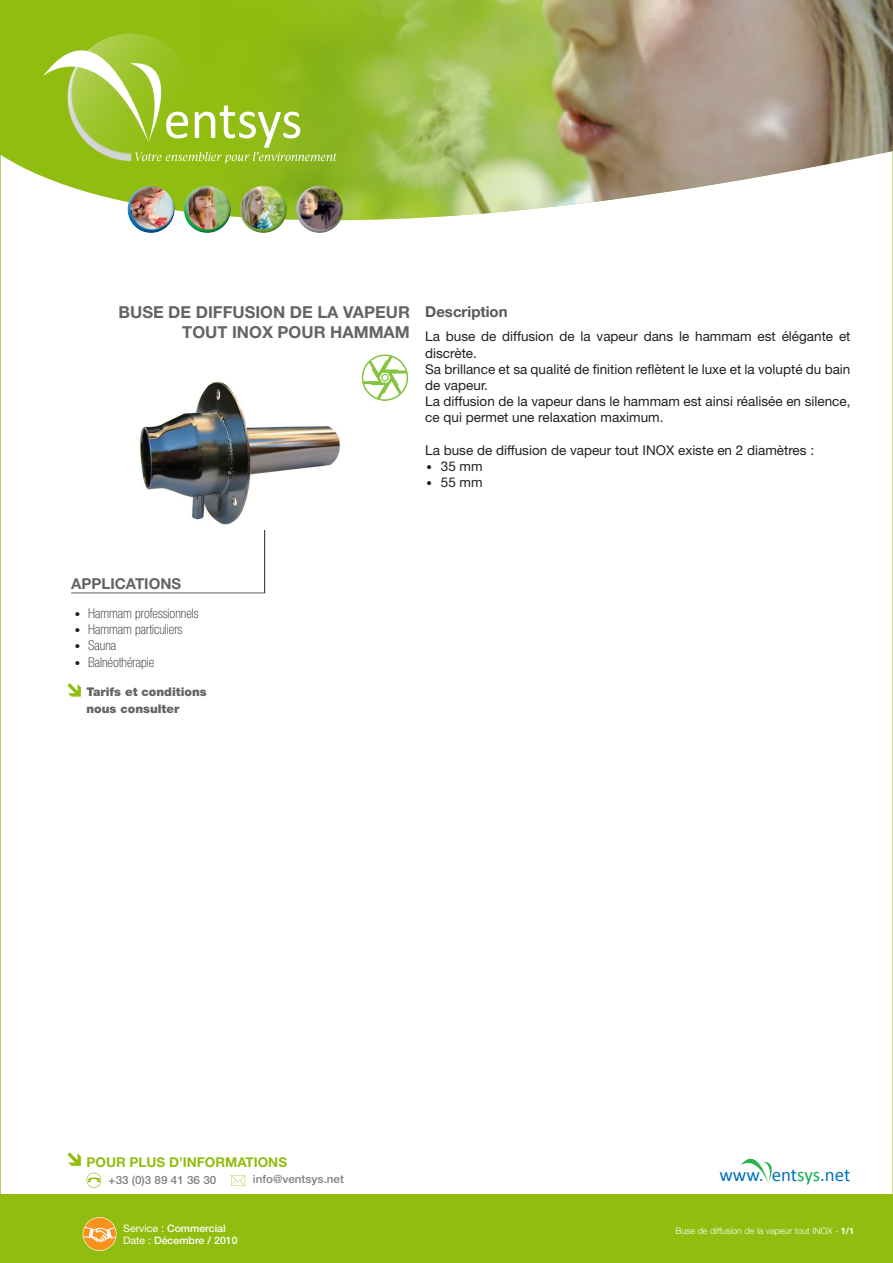
<style>
.page{position:relative;width:893px;height:1263px;background:#fff}
.page>*{position:absolute;margin:0;border:0;box-sizing:border-box;transform-origin:0 0}
.www{font:18.9px "Calibri";color:#0072bc}
.titre_produit_02{font:700 16.5px/19.8px "Helvetica Neue LT Std";color:#646464;text-align:right}
.titre_application_02{font:700 15px "Helvetica Neue LT Std";color:#646464}
.titre_texte{font:700 15px "Helvetica Neue LT Std";color:#57585a}
.Applications{font:13.5px/16.2px "Helvetica Neue LT Std";color:#231f20}
.aplicaztion_02{font:100 condensed 13.5px "Helvetica Neue LT Std";color:#231f20}
.Sous_titres{font:700 13.5px "Helvetica Neue LT Std";color:#91bd10}
.tarifs_condition{font:900 12px "Helvetica Neue LT Std";color:#646464}
.adresse_ventsys{font:500 11.4px "Helvetica Neue LT Std";color:#808080}
.adresse_ventsys-2{font:500 10.35px "Helvetica Neue LT Std";color:#fff}
.t1{font:300 9px "Helvetica Neue LT Std";color:#fff}
.s1{font-family:"Lucida Console"}
.s2{font-family:"Lucida Console";font-weight:400;font-stretch:normal}
.s3{font-weight:400}
.s4{color:#fff}
.s5{color:#0cae4c}
.s6{font-weight:700}
</style>
<div class="page">
<hr style="left:71px;top:593px;width:194px;height:1px;background:#646464">
<hr style="left:264px;top:529px;width:1px;height:64px;background:#231f20">
<img style="left:139px;top:382px;width:201px;height:143px">
<svg style="left:67px;top:683px;width:15px;height:14px"></svg>
<div style="left:360px;top:353px;width:50px;height:49px;border:6px solid #fff;border-radius:50%"></div>
<svg style="left:362px;top:354px;width:46px;height:47px"></svg>
<div style="left:0;top:1195px;width:893px;height:68px;background:#91bd10"></div>
<svg style="left:67px;top:1152px;width:15px;height:15px"></svg>
<svg style="left:87px;top:1173px;width:14px;height:15px"></svg>
<svg style="left:231px;top:1175px;width:14px;height:10px"></svg>
<svg style="left:741px;top:1158px;width:31px;height:25px"></svg>
<svg style="left:83px;top:1217px;width:33px;height:34px"></svg>
<svg style="left:0;top:0;width:198px;height:277px;fill:#93be16"></svg>
<img style="left:198px;top:0;width:695px;height:221px">
<div style="left:294px;top:184px;width:49px;height:38px;background:#fff;opacity:.56"></div>
<div style="left:295px;top:193px;width:49px;height:42px;background:#231f20;opacity:.39"></div>
<div style="left:237px;top:185px;width:50px;height:37px;background:#fff;opacity:.56"></div>
<div style="left:239px;top:193px;width:48px;height:43px;background:#231f20;opacity:.39"></div>
<div style="left:182px;top:186px;width:49px;height:36px;background:#fff;opacity:.56"></div>
<div style="left:183px;top:193px;width:49px;height:42px;background:#231f20;opacity:.39"></div>
<div style="left:125px;top:186px;width:50px;height:36px;background:#fff;opacity:.56"></div>
<div style="left:127px;top:193px;width:49px;height:42px;background:#231f20;opacity:.39"></div>
<svg style="left:43px;top:26px;width:294px;height:137px;background:#9dc332"></svg>
<p class="titre_produit_02" style="left:118px;top:302px;width:293px">BUSE DE DIFFUSION DE LA VAPEUR<br>TOUT INOX POUR HAMMAM</p>
<p class="titre_texte" style="left:425px;top:302px;width:84px">Description</p>
<p class="Applications" style="left:425px;top:328px;width:427px">La buse de diffusion de la vapeur dans le hammam est élégante et discrète.</p>
<p class="Applications" style="left:425px;top:361px;width:427px">Sa brillance et sa qualité de finition reflètent le luxe et la volupté du bain de vapeur.</p>
<p class="Applications" style="left:425px;top:393px;width:427px">La diffusion de la vapeur dans le hammam est ainsi réalisée en silence, ce qui permet une relaxation maximum.</p>
<p class="Applications" style="left:425px;top:442px;width:390px">La buse de diffusion de vapeur tout INOX existe en 2 diamètres :</p>
<p class="Applications" style="left:425px;top:458px;width:59px"><span class="s1">∙</span> 35 mm</p>
<p class="Applications" style="left:425px;top:474px;width:59px"><span class="s1">∙</span> 55 mm</p>
<p class="titre_application_02" style="left:71px;top:574px;width:111px">APPLICATIONS</p>
<p class="aplicaztion_02" style="left:73px;top:606px;width:127px"><span class="s2">∙</span> Hammam professionnels</p>
<p class="aplicaztion_02" style="left:73px;top:622px;width:110px"><span class="s2">∙</span> Hammam particuliers</p>
<p class="aplicaztion_02" style="left:73px;top:638px;width:44px"><span class="s2">∙</span> Sauna</p>
<p class="aplicaztion_02" style="left:73px;top:654px;width:82px"><span class="s2">∙</span> Balnéothérapie</p>
<p class="tarifs_condition" style="left:86px;top:685px;width:122px">Tarifs et conditions</p>
<p class="tarifs_condition" style="left:86px;top:702px;width:94px">nous consulter</p>
<p class="Sous_titres" style="left:87px;top:1153px;width:202px">POUR PLUS D’INFORMATIONS</p>
<p class="adresse_ventsys" style="left:109px;top:1173px;width:109px">+33 (0)3 89 41 36 30</p>
<p class="adresse_ventsys" style="left:253px;top:1172px;width:93px">info@ventsys.net</p>
<p class="adresse_ventsys-2" style="left:123px;top:1222px;width:104px"><span class="s3">Service :</span> Commercial</p>
<p class="adresse_ventsys-2" style="left:123px;top:1234px;width:116px"><span class="s3">Date :</span> Décembre / 2010</p>
<p class="www" style="left:719px;top:1163px;width:133px">www.<span class="s4">v</span>ent<span class="s5">sys</span>.net</p>
<p class="t1" style="left:675px;top:1226px;width:180px">Buse de diffusion de la vapeur tout INOX - <span class="s6">1/1</span></p>
</div>
